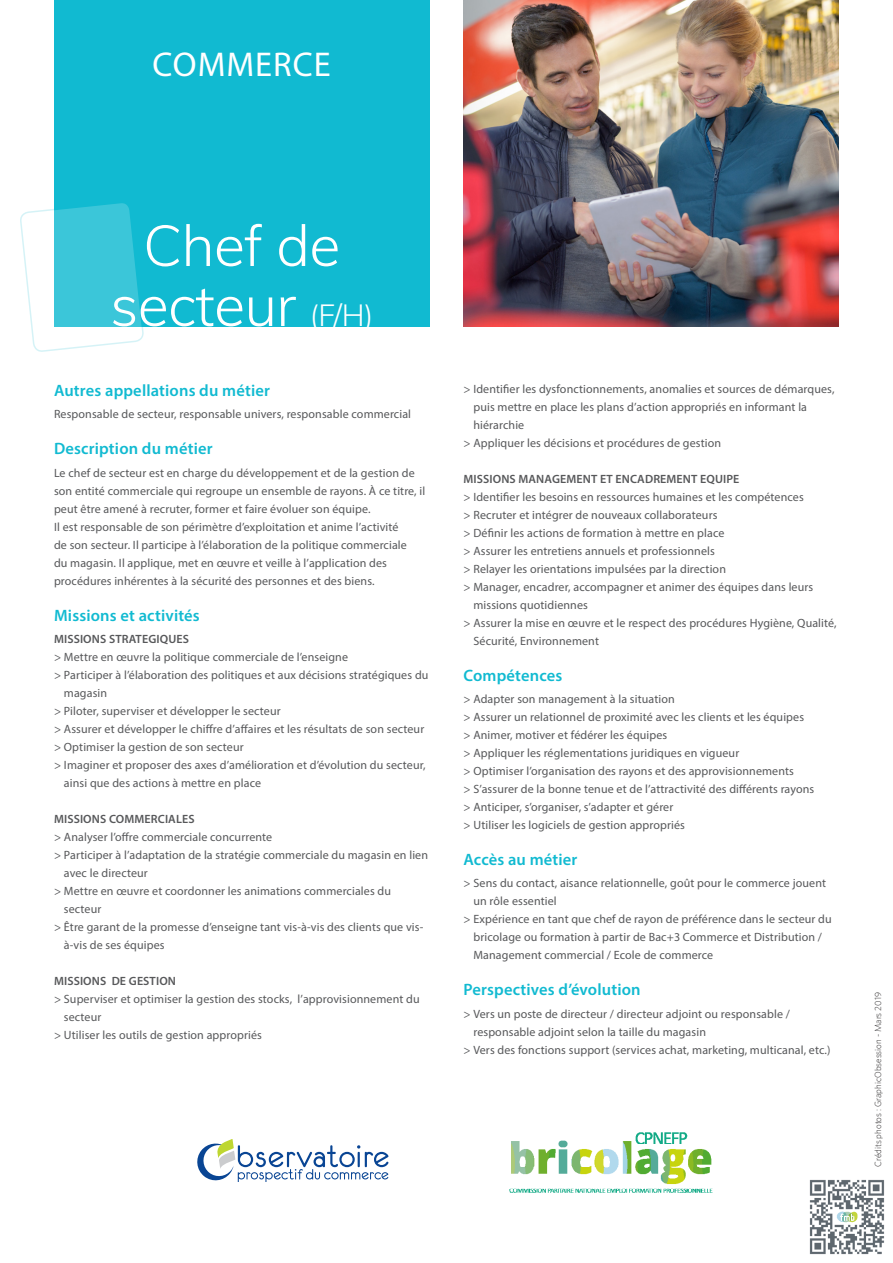
<style>
.page{position:relative;width:893px;height:1263px;background:#fff}
.page>*{position:absolute;margin:0;border:0;box-sizing:border-box;transform-origin:0 0}
.t1{font:300 57px "Muli";letter-spacing:-.01em;color:#fff}
.t2{font:34.5px "Myriad Pro";letter-spacing:.03em;color:#fff}
.t3{font:600 16.5px "Myriad Pro";letter-spacing:.01em;color:#11bad1}
.t4{font:12px/18px "Myriad Pro";letter-spacing:.01em;color:#57585a}
.t5{font:600 12px "Myriad Pro";letter-spacing:.01em;color:#57585a}
.t6{font:300 9px "Whitney";color:#312f30}
.s1{font-size:30px}
</style>
<div class="page">
<div style="left:54px;top:0;width:375px;height:326px;background:#11bad1"></div>
<svg style="left:20px;top:203px;width:124px;height:149px"></svg>
<img style="left:463px;top:0;width:376px;height:326px">
<svg style="left:197px;top:1140px;width:191px;height:41px"></svg>
<img style="left:509px;top:1132px;width:204px;height:61px">
<img style="left:809px;top:1179px;width:76px;height:76px">
<p class="t2" style="left:153px;top:43px;width:180px">COMMERCE</p>
<p class="t1" style="left:143px;top:204px;width:199px">Chef de</p>
<p class="t1" style="left:110px;top:264px;width:265px">secteur <span class="s1">(F/H)</span></p>
<p class="t3" style="left:54px;top:380px;width:217px">Autres appellations du métier</p>
<p class="t4" style="left:54px;top:405px;width:359px">Responsable de secteur, responsable univers, responsable commercial</p>
<p class="t3" style="left:54px;top:438px;width:160px">Description du métier</p>
<p class="t4" style="left:54px;top:463px;width:373px">Le chef de secteur est en charge du développement et de la gestion de son entité commerciale qui regroupe un ensemble de rayons. À ce titre, il peut être amené à recruter, former et faire évoluer son équipe.<br>Il est responsable de son périmètre d’exploitation et anime l’activité<br>de son secteur. Il participe à l’élaboration de la politique commerciale<br>du magasin. Il applique, met en œuvre et veille à l’application des procédures inhérentes à la sécurité des personnes et des biens.</p>
<p class="t3" style="left:54px;top:605px;width:147px">Missions et activités</p>
<p class="t5" style="left:54px;top:631px;width:136px">MISSIONS STRATEGIQUES</p>
<p class="t4" style="left:54px;top:648px;width:295px">&gt; Mettre en œuvre la politique commerciale de l’enseigne</p>
<p class="t4" style="left:64px;top:666px;width:366px;text-indent:-10px">&gt; Participer à l’élaboration des politiques et aux décisions stratégiques du magasin</p>
<p class="t4" style="left:54px;top:702px;width:228px">&gt; Piloter, superviser et développer le secteur</p>
<p class="t4" style="left:54px;top:720px;width:372px">&gt; Assurer et développer le chiffre d’affaires et les résultats de son secteur</p>
<p class="t4" style="left:54px;top:738px;width:191px">&gt; Optimiser la gestion de son secteur</p>
<p class="t4" style="left:54px;top:756px;width:373px">&gt; Imaginer et proposer des axes d’amélioration et d’évolution du secteur,</p>
<p class="t4" style="left:64px;top:774px;width:199px">ainsi que des actions à mettre en place</p>
<p class="t5" style="left:54px;top:811px;width:142px">MISSIONS COMMERCIALES</p>
<p class="t4" style="left:54px;top:828px;width:220px">&gt; Analyser l’offre commerciale concurrente</p>
<p class="t4" style="left:64px;top:846px;width:366px;text-indent:-10px">&gt; Participer à l’adaptation de la stratégie commerciale du magasin en lien avec le directeur</p>
<p class="t4" style="left:64px;top:882px;width:329px;text-indent:-10px">&gt; Mettre en œuvre et coordonner les animations commerciales du secteur</p>
<p class="t4" style="left:64px;top:918px;width:361px;text-indent:-10px">&gt; Être garant de la promesse d’enseigne tant vis-à-vis des clients que vis&shy;à-vis de ses équipes</p>
<p class="t5" style="left:54px;top:973px;width:124px">MISSIONS DE GESTION</p>
<p class="t4" style="left:64px;top:990px;width:357px;text-indent:-10px">&gt; Superviser et optimiser la gestion des stocks, l’approvisionnement du secteur</p>
<p class="t4" style="left:54px;top:1026px;width:210px">&gt; Utiliser les outils de gestion appropriés</p>
<p class="t4" style="left:473px;top:380px;width:363px;text-indent:-10px">&gt; Identifier les dysfonctionnements, anomalies et sources de démarques, puis mettre en place les plans d’action appropriés en informant la hiérarchie</p>
<p class="t4" style="left:463px;top:434px;width:259px">&gt; Appliquer les décisions et procédures de gestion</p>
<p class="t5" style="left:463px;top:471px;width:277px">MISSIONS MANAGEMENT ET ENCADREMENT EQUIPE</p>
<p class="t4" style="left:463px;top:488px;width:342px">&gt; Identifier les besoins en ressources humaines et les compétences</p>
<p class="t4" style="left:463px;top:506px;width:255px">&gt; Recruter et intégrer de nouveaux collaborateurs</p>
<p class="t4" style="left:463px;top:524px;width:262px">&gt; Définir les actions de formation à mettre en place &gt; Assurer les entretiens annuels et professionnels</p>
<p class="t4" style="left:463px;top:560px;width:264px">&gt; Relayer les orientations impulsées par la direction</p>
<p class="t4" style="left:473px;top:578px;width:341px;text-indent:-10px">&gt; Manager, encadrer, accompagner et animer des équipes dans leurs missions quotidiennes</p>
<p class="t4" style="left:473px;top:614px;width:365px;text-indent:-10px">&gt; Assurer la mise en œuvre et le respect des procédures Hygiène, Qualité,<br>Sécurité, Environnement</p>
<p class="t3" style="left:463px;top:665px;width:100px">Compétences</p>
<p class="t4" style="left:463px;top:690px;width:342px">&gt; Adapter son management à la situation<br>&gt; Assurer un relationnel de proximité avec les clients et les équipes</p>
<p class="t4" style="left:463px;top:726px;width:205px">&gt; Animer, motiver et fédérer les équipes</p>
<p class="t4" style="left:463px;top:744px;width:277px">&gt; Appliquer les réglementations juridiques en vigueur</p>
<p class="t4" style="left:463px;top:762px;width:332px">&gt; Optimiser l’organisation des rayons et des approvisionnements</p>
<p class="t4" style="left:463px;top:780px;width:352px">&gt; S’assurer de la bonne tenue et de l’attractivité des différents rayons</p>
<p class="t4" style="left:463px;top:798px;width:211px">&gt; Anticiper, s’organiser, s’adapter et gérer</p>
<p class="t4" style="left:463px;top:816px;width:223px">&gt; Utiliser les logiciels de gestion appropriés</p>
<p class="t3" style="left:463px;top:849px;width:116px">Accès au métier</p>
<p class="t4" style="left:473px;top:874px;width:354px;text-indent:-10px">&gt; Sens du contact, aisance relationnelle, goût pour le commerce jouent un rôle essentiel</p>
<p class="t4" style="left:473px;top:910px;width:360px;text-indent:-10px">&gt; Expérience en tant que chef de rayon de préférence dans le secteur du bricolage ou formation à partir de Bac+3 Commerce et Distribution /<br>Management commercial / Ecole de commerce</p>
<p class="t3" style="left:463px;top:979px;width:179px">Perspectives d’évolution</p>
<p class="t4" style="left:473px;top:1004px;width:318px;text-indent:-10px">&gt; Vers un poste de directeur / directeur adjoint ou responsable / responsable adjoint selon la taille du magasin</p>
<p class="t4" style="left:463px;top:1040px;width:368px">&gt; Vers des fonctions support (services achat, marketing, multicanal, etc.)</p>
<p class="t6" style="left:873px;top:1167px;width:177px;rotate:-90deg">Crédits photos : GraphicObsession - Mars 2019</p>
</div>
